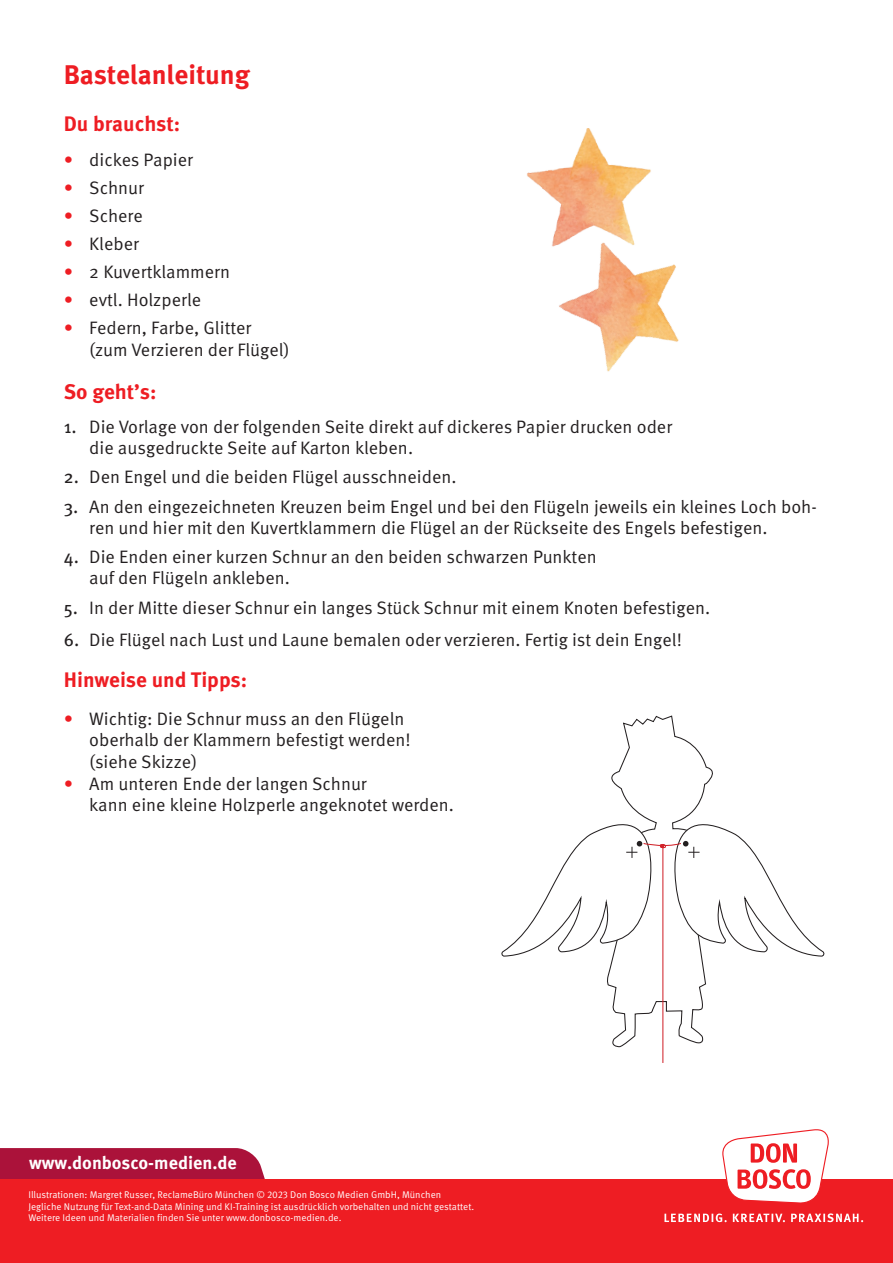
<style>
.page{position:relative;width:893px;height:1263px;background:#fff}
.page>*{position:absolute;margin:0;border:0;box-sizing:border-box;transform-origin:0 0}
.Head{font:700 27px "Meta OT";letter-spacing:-.005em;color:#ee1d23}
.Head-2{font:700 21px "Meta OT";color:#ee1d23}
.t1{font:18px/21.6px "Meta OT Norm";color:#231f20}
.t2{font:700 18px "Meta OT";color:#fff}
.t3{font:9.75px/11.7px "Meta OT Norm";color:#fff}
.s1{color:#ee1d23}
.s2{font-family:"Meta OT"}
</style>
<div class="page">
<div style="left:0;top:1148px;width:265px;height:31px;background:#ab123a"></div>
<div style="left:0;top:1179px;width:893px;height:84px;background:#ee1d23"></div>
<svg style="left:722px;top:1129px;width:107px;height:74px"></svg>
<svg style="left:664px;top:1213px;width:199px;height:9px"></svg>
<img style="left:527px;top:128px;width:124px;height:87px">
<img style="left:552px;top:215px;width:127px;height:157px">
<svg style="left:607px;top:715px;width:106px;height:348px"></svg>
<hr style="left:662px;top:846px;width:1px;height:217px;background:#d1232a">
<svg style="left:501px;top:793px;width:324px;height:164px"></svg>
<p class="Head" style="left:64px;top:58px;width:188px">Bastelanleitung</p>
<p class="Head-2" style="left:64px;top:110px;width:118px">Du brauchst:</p>
<p class="t1" style="left:64px;top:149px;width:131px"><span class="s1">•</span> dickes Papier</p>
<p class="t1" style="left:64px;top:177px;width:82px"><span class="s1">•</span> Schnur</p>
<p class="t1" style="left:64px;top:205px;width:80px"><span class="s1">•</span> Schere</p>
<p class="t1" style="left:64px;top:233px;width:77px"><span class="s1">•</span> Kleber</p>
<p class="t1" style="left:64px;top:261px;width:168px"><span class="s1">•</span> 2 Kuvertklammern</p>
<p class="t1" style="left:64px;top:289px;width:139px"><span class="s1">•</span> evtl. Holzperle</p>
<p class="t1" style="left:89px;top:317px;width:202px;text-indent:-26px"><span class="s1">•</span> Federn, Farbe, Glitter (zum Verzieren der Flügel)</p>
<p class="Head-2" style="left:64px;top:378px;width:94px">So geht’s:</p>
<p class="t1" style="left:89px;top:416px;width:584px;line-height:21px;text-indent:-26px"><span class="s2">1.</span> Die Vorlage von der folgenden Seite direkt auf dickeres Papier drucken oder die ausgedruckte Seite auf Karton kleben.</p>
<p class="t1" style="left:64px;top:466px;width:394px"><span class="s2">2.</span> Den Engel und die beiden Flügel ausschneiden.</p>
<p class="t1" style="left:89px;top:496px;width:729px;line-height:21px;text-indent:-26px"><span class="s2">3.</span> An den eingezeichneten Kreuzen beim Engel und bei den Flügeln jeweils ein kleines Loch boh&shy;ren und hier mit den Kuvertklammern die Flügel an der Rückseite des Engels befestigen.</p>
<p class="t1" style="left:89px;top:547px;width:509px;line-height:21px;text-indent:-26px"><span class="s2">4.</span> Die Enden einer kurzen Schnur an den beiden schwarzen Punkten auf den Flügeln ankleben.</p>
<p class="t1" style="left:64px;top:597px;width:648px"><span class="s2">5.</span> In der Mitte dieser Schnur ein langes Stück Schnur mit einem Knoten befestigen.</p>
<p class="t1" style="left:64px;top:629px;width:620px"><span class="s2">6.</span> Die Flügel nach Lust und Laune bemalen oder verzieren. Fertig ist dein Engel!</p>
<p class="Head-2" style="left:64px;top:667px;width:185px">Hinweise und Tipps:</p>
<p class="t1" style="left:89px;top:708px;width:323px;text-indent:-26px"><span class="s1">•</span> Wichtig: Die Schnur muss an den Flügeln oberhalb der Klammern befestigt werden! (siehe Skizze)</p>
<p class="t1" style="left:89px;top:773px;width:366px;text-indent:-26px"><span class="s1">•</span> Am unteren Ende der langen Schnur<br>kann eine kleine Holzperle angeknotet werden.</p>
<p class="t2" style="left:29px;top:1151px;width:209px">www.donbosco-medien.de</p>
<p class="t3" style="left:28px;top:1189px;width:447px">Illustrationen: Margret Russer, ReclameBüro München © 2023 Don Bosco Medien GmbH, München<br>Jegliche Nutzung für Text-and-Data Mining und KI-Training ist ausdrücklich vorbehalten und nicht gestattet.<br>Weitere Ideen und Materialien finden Sie unter www.donbosco-medien.de.</p>
</div>
